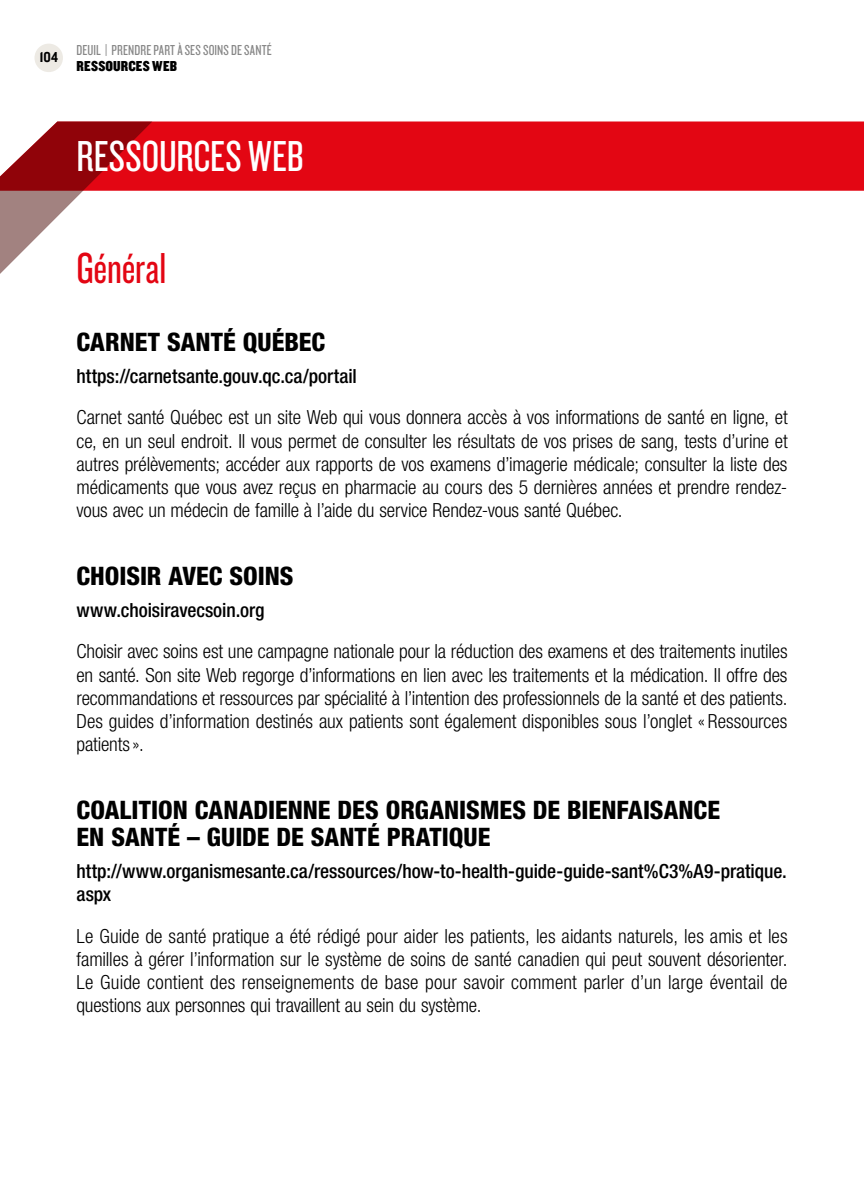
<style>
.page{position:relative;width:864px;height:1188px;background:#fff}
.page>*{position:absolute;margin:0;border:0;box-sizing:border-box;transform-origin:0 0}
.t1{font:45px "Knockout 28 Junior Feathrwt";color:#fff}
.t2{font:45px "Knockout 28 Junior Feathrwt";letter-spacing:-.005em;color:#e30613}
.t3{font:800 condensed 25.5px/27px "Helvetica Neue LT Std";color:#000}
.t4{font:300 condensed 19.5px/23.2px "Helvetica Neue LT Std";letter-spacing:-.005em;color:#000;text-align:justify}
.t5{font:500 condensed 19.5px/23.2px "Helvetica Neue LT Std";color:#000}
.t6{font:15px "Knockout 28 Junior Feathrwt";letter-spacing:.01em;color:#878787}
.t7{font:15px "Knockout 70 Full Welterwt";letter-spacing:.01em;color:#000}
.t8{font:15px "Knockout HTF50 Welterweight";color:#000}
</style>
<div class="page">
<div style="left:34px;top:44px;width:29px;height:28px;background:#edeae4;border-radius:50%"></div>
<div style="left:152px;top:122px;width:712px;height:69px;background:#e30613"></div>
<svg style="left:0;top:121px;width:152px;height:153px"></svg>
<p class="t8" style="left:39px;top:50px;width:20px">104</p>
<p class="t6" style="left:76px;top:41px;width:197px">DEUIL | PRENDRE PART À SES SOINS DE SANTÉ</p>
<p class="t7" style="left:77px;top:56px;width:102px">RESSOURCES WEB</p>
<h1 class="t1" style="left:76px;top:128px;width:229px">RESSOURCES WEB</h1>
<h1 class="t2" style="left:76px;top:241px;width:91px">Général</h1>
<h2 class="t3" style="left:76px;top:328px;width:250px">CARNET SANTÉ QUÉBEC</h2>
<p class="t5" style="left:76px;top:364px;width:282px">https://carnetsante.gouv.qc.ca/portail</p>
<p class="t4" style="left:76px;top:406px;width:713px">Carnet santé Québec est un site Web qui vous donnera accès à vos informations de santé en ligne, et ce, en un seul endroit. Il vous permet de consulter les résultats de vos prises de sang, tests d’urine et autres prélèvements; accéder aux rapports de vos examens d’imagerie médicale; consulter la liste des médicaments que vous avez reçus en pharmacie au cours des 5 dernières années et prendre rendez&shy;vous avec un médecin de famille à l’aide du service Rendez-vous santé Québec.</p>
<h2 class="t3" style="left:76px;top:562px;width:219px">CHOISIR AVEC SOINS</h2>
<p class="t5" style="left:76px;top:598px;width:190px">www.choisiravecsoin.org</p>
<p class="t4" style="left:76px;top:640px;width:713px">Choisir avec soins est une campagne nationale pour la réduction des examens et des traitements inutiles en santé. Son site Web regorge d’informations en lien avec les traitements et la médication. Il offre des recommandations et ressources par spécialité à l’intention des professionnels de la santé et des patients.<br>Des guides d’information destinés aux patients sont également disponibles sous l’onglet « Ressources patients».</p>
<h2 class="t3" style="left:76px;top:796px;width:645px">COALITION CANADIENNE DES ORGANISMES DE BIENFAISANCE<br>EN SANTÉ – GUIDE DE SANTÉ PRATIQUE</h2>
<p class="t5" style="left:76px;top:859px;width:712px">http://www.organismesante.ca/ressources/how-to-health-guide-guide-sant%C3%A9-pratique. aspx</p>
<p class="t4" style="left:76px;top:924px;width:713px">Le Guide de santé pratique a été rédigé pour aider les patients, les aidants naturels, les amis et les familles à gérer l’information sur le système de soins de santé canadien qui peut souvent désorienter.<br>Le Guide contient des renseignements de base pour savoir comment parler d’un large éventail de questions aux personnes qui travaillent au sein du système.</p>
</div>
